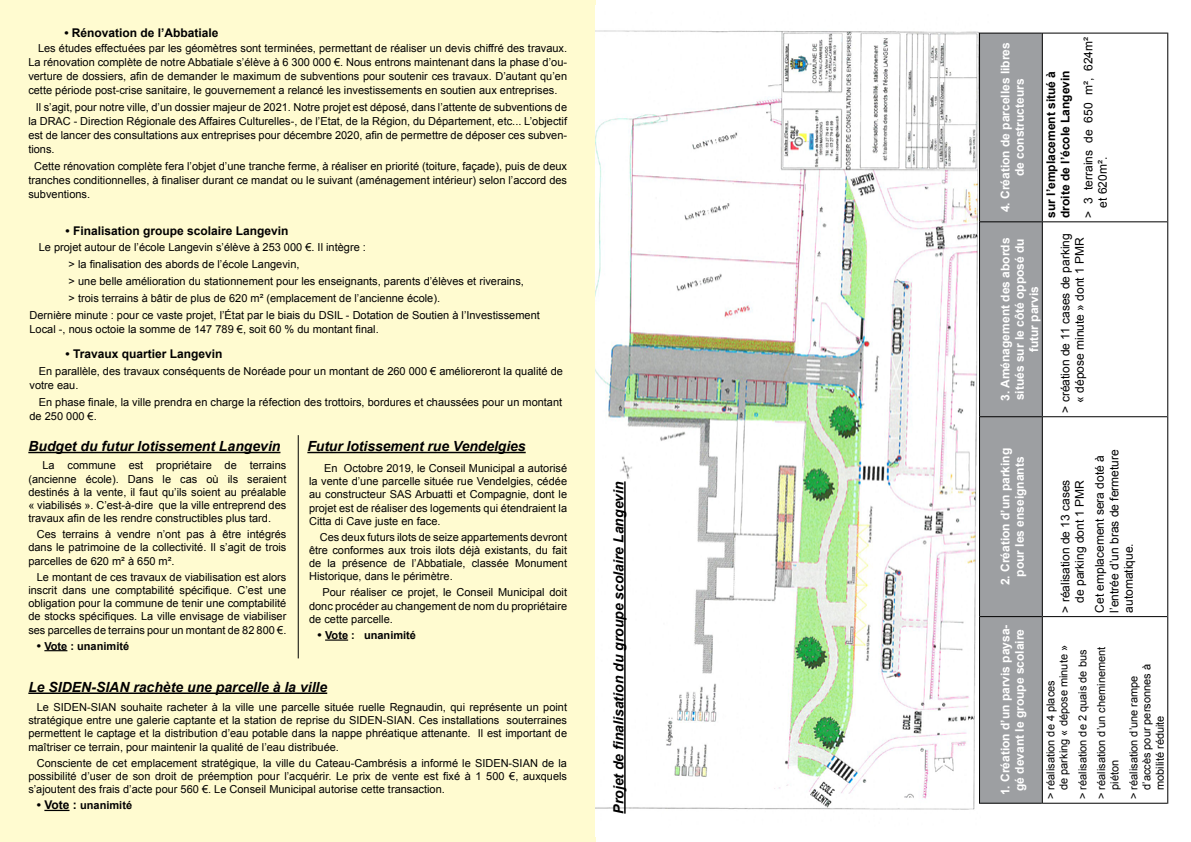
<style>
.page{position:relative;width:1191px;height:842px;background:#fff}
.page>*{position:absolute;margin:0;border:0;box-sizing:border-box;transform-origin:0 0}
.t1{font:italic 700 14px "Arial";color:#000}
.t2{font:700 12px/14.4px "Arial";color:#fff;text-align:center}
.t3{font:12px/14.4px "Arial";color:#000}
.t4{font:700 12px/14.4px "Arial";color:#000}
.t5{font:11px/13.2px "Arial";color:#000;text-align:justify}
.t6{font:700 11px "Arial";color:#000}
.s1{font-size:12px}
</style>
<div class="page">
<div style="left:0;top:0;width:595px;height:842px;background:#fffbd0"></div>
<hr style="left:298px;top:435px;width:1px;height:223px;background:#000">
<hr style="left:325px;top:639px;width:23px;height:2px;background:#000">
<hr style="left:307px;top:452px;width:219px;height:1px;background:#000">
<svg style="left:44px;top:650px;width:23px;height:1px"></svg>
<hr style="left:28px;top:452px;width:252px;height:1px;background:#000">
<svg style="left:44px;top:810px;width:25px;height:1px"></svg>
<hr style="left:28px;top:692px;width:299px;height:2px;background:#000">
<img style="left:595px;top:30px;width:398px;height:784px">
<div style="left:980px;top:34px;width:61px;height:769px;background:#9d9fa2"></div>
<hr style="left:979px;top:417px;width:1px;height:200px;background:#000">
<hr style="left:979px;top:222px;width:1px;height:195px;background:#000">
<hr style="left:980px;top:416px;width:61px;height:1px;background:#000">
<hr style="left:979px;top:33px;width:1px;height:189px;background:#000">
<hr style="left:980px;top:221px;width:61px;height:1px;background:#000">
<hr style="left:980px;top:33px;width:61px;height:1px;background:#000">
<hr style="left:1042px;top:803px;width:125px;height:1px;background:#000">
<hr style="left:1041px;top:417px;width:1px;height:200px;background:#000">
<hr style="left:1042px;top:616px;width:125px;height:1px;background:#000">
<hr style="left:1041px;top:222px;width:1px;height:195px;background:#000">
<hr style="left:1042px;top:416px;width:125px;height:1px;background:#000">
<hr style="left:1041px;top:33px;width:1px;height:189px;background:#000">
<hr style="left:1042px;top:221px;width:125px;height:1px;background:#000">
<hr style="left:1042px;top:33px;width:125px;height:1px;background:#000">
<hr style="left:1167px;top:617px;width:1px;height:187px;background:#000">
<hr style="left:1167px;top:417px;width:1px;height:200px;background:#000">
<hr style="left:1167px;top:222px;width:1px;height:195px;background:#000">
<hr style="left:1167px;top:33px;width:1px;height:189px;background:#000">
<hr style="left:979px;top:617px;width:1px;height:187px;background:#000">
<hr style="left:980px;top:803px;width:61px;height:1px;background:#000">
<hr style="left:980px;top:616px;width:61px;height:1px;background:#000">
<hr style="left:1041px;top:617px;width:1px;height:187px;background:#000">
<hr style="left:624px;top:481px;width:1px;height:333px;background:#000">
<p class="t4" style="left:64px;top:26px;width:156px">• Rénovation de l’Abbatiale</p>
<p class="t5" style="left:28px;top:41px;width:540px;line-height:14px;text-indent:10px">Les études effectuées par les géomètres sont terminées, permettant de réaliser un devis chiffré des travaux.<br>La rénovation complète de notre Abbatiale s’élève à 6 300 000 €. Nous entrons maintenant dans la phase d’ou&shy;verture de dossiers, afin de demander le maximum de subventions pour soutenir ces travaux. D’autant qu’en cette période post-crise sanitaire, le gouvernement a relancé les investissements en soutien aux entreprises.</p>
<p class="t5" style="left:28px;top:100px;width:540px;line-height:14px;text-indent:7px">Il s’agit, pour notre ville, d’un dossier majeur de 2021. Notre projet est déposé, dans l’attente de subventions de la DRAC - Direction Régionale des Affaires Culturelles-, de l’Etat, de la Région, du Département, etc... L’objectif est de lancer des consultations aux entreprises pour décembre 2020, afin de permettre de déposer ces subven&shy;tions.</p>
<p class="t5" style="left:28px;top:159px;width:540px;line-height:14px;text-indent:6px">Cette rénovation complète fera l’objet d’une tranche ferme, à réaliser en priorité (toiture, façade), puis de deux tranches conditionnelles, à finaliser durant ce mandat ou le suivant (aménagement intérieur) selon l’accord des subventions.</p>
<p class="t4" style="left:66px;top:224px;width:224px">• Finalisation groupe scolaire Langevin</p>
<p class="t5" style="left:39px;top:241px;width:329px">Le projet autour de l’école Langevin s’élève à 253 000 €. Il intègre :</p>
<p class="t5" style="left:69px;top:258px;width:232px">&gt; la finalisation des abords de l’école Langevin,</p>
<p class="t5" style="left:69px;top:275px;width:457px">&gt; une belle amélioration du stationnement pour les enseignants, parents d’élèves et riverains,</p>
<p class="t5" style="left:69px;top:292px;width:373px">&gt; trois terrains à bâtir de plus de 620 m² (emplacement de l’ancienne école).</p>
<p class="t5" style="left:30px;top:308px;width:512px">Dernière minute : pour ce vaste projet, l’État par le biais du DSIL - Dotation de Soutien à l’Investissement</p>
<p class="t5" style="left:30px;top:322px;width:351px">Local -, nous octoie la somme de 147 789 €, soit 60 % du montant final.</p>
<p class="t4" style="left:66px;top:347px;width:158px">• Travaux quartier Langevin</p>
<p class="t5" style="left:30px;top:364px;width:535px;line-height:14px;text-indent:9px">En parallèle, des travaux conséquents de Noréade pour un montant de 260 000 € amélioreront la qualité de votre eau.</p>
<p class="t5" style="left:30px;top:395px;width:534px;line-height:14px;text-indent:9px">En phase finale, la ville prendra en charge la réfection des trottoirs, bordures et chaussées pour un montant de 250 000 €.</p>
<p class="t1" style="left:28px;top:437px;width:254px">Budget du futur lotissement Langevin</p>
<p class="t5" style="left:28px;top:459px;width:259px;text-indent:14px">La commune est propriétaire de terrains (ancienne école). Dans le cas où ils seraient destinés à la vente, il faut qu’ils soient au préalable « viabilisés ». C’est-à-dire que la ville entreprend des travaux afin de les rendre constructibles plus tard.</p>
<p class="t5" style="left:28px;top:528px;width:259px;text-indent:9px">Ces terrains à vendre n’ont pas à être intégrés dans le patrimoine de la collectivité. Il s’agit de trois parcelles de 620 m² à 650 m².</p>
<p class="t5" style="left:28px;top:570px;width:259px;text-indent:9px">Le montant de ces travaux de viabilisation est alors inscrit dans une comptabilité spécifique. C’est une obligation pour la commune de tenir une comptabilité de stocks spécifiques. La ville envisage de viabiliser ses parcelles de terrains pour un montant de 82 800 €.</p>
<p class="t6" style="left:37px;top:638px;width:94px"><span class="s1">•</span> Vote : unanimité</p>
<p class="t1" style="left:307px;top:437px;width:220px">Futur lotissement rue Vendelgies</p>
<p class="t5" style="left:309px;top:462px;width:259px;text-indent:15px">En Octobre 2019, le Conseil Municipal a autorisé la vente d’une parcelle située rue Vendelgies, cédée au constructeur SAS Arbuatti et Compagnie, dont le projet est de réaliser des logements qui étendraient la Citta di Cave juste en face.</p>
<p class="t5" style="left:309px;top:530px;width:259px;text-indent:11px">Ces deux futurs ilots de seize appartements devront être conformes aux trois ilots déjà existants, du fait de la présence de l’Abbatiale, classée Monument Historique, dans le périmètre.</p>
<p class="t5" style="left:309px;top:586px;width:259px;text-indent:13px">Pour réaliser ce projet, le Conseil Municipal doit donc procéder au changement de nom du propriétaire de cette parcelle.</p>
<p class="t6" style="left:317px;top:628px;width:100px"><span class="s1">•</span> Vote : unanimité</p>
<p class="t1" style="left:28px;top:677px;width:300px">Le SIDEN-SIAN rachète une parcelle à la ville</p>
<p class="t5" style="left:28px;top:701px;width:540px;text-indent:9px">Le SIDEN-SIAN souhaite racheter à la ville une parcelle située ruelle Regnaudin, qui représente un point stratégique entre une galerie captante et la station de reprise du SIDEN-SIAN. Ces installations souterraines permettent le captage et la distribution d’eau potable dans la nappe phréatique attenante. Il est important de maîtriser ce terrain, pour maintenir la qualité de l’eau distribuée.</p>
<p class="t5" style="left:28px;top:756px;width:540px;text-indent:9px">Consciente de cet emplacement stratégique, la ville du Cateau-Cambrésis a informé le SIDEN-SIAN de la possibilité d’user de son droit de préemption pour l’acquérir. Le prix de vente est fixé à 1 500 €, auxquels s’ajoutent des frais d’acte pour 560 €. Le Conseil Municipal autorise cette transaction.</p>
<p class="t6" style="left:37px;top:798px;width:97px"><span class="s1">• Vote :</span> unanimité</p>
<p class="t1" style="left:609px;top:814px;width:334px;rotate:-90deg">Projet de finalisation du groupe scolaire Langevin</p>
<p class="t2" style="left:998px;top:212px;width:172px;rotate:-90deg">4. Création de parcelles libres de constructeurs</p>
<p class="t4" style="left:1044px;top:218px;width:149px;rotate:-90deg">sur l’emplacement situé à droite de l’école Langevin</p>
<p class="t3" style="left:1081px;top:208px;width:172px;text-indent:-10px;rotate:-90deg">&gt; 3 terrains de 650 m², 624m² et 620m².</p>
<p class="t2" style="left:998px;top:401px;width:164px;rotate:-90deg">3. Aménagement des abords situés sur le côté opposé du futur parvis</p>
<p class="t2" style="left:998px;top:585px;width:139px;rotate:-90deg">2. Création d’un parking pour les enseignants</p>
<p class="t3" style="left:1058px;top:413px;width:181px;text-align:center;rotate:-90deg">&gt; création de 11 cases de parking « dépose minute » dont 1 PMR</p>
<p class="t3" style="left:1058px;top:613px;width:135px;text-align:right;rotate:-90deg">&gt; réalisation de 13 cases de parking dont 1 PMR</p>
<p class="t3" style="left:1092px;top:613px;width:165px;rotate:-90deg">Cet emplacement sera doté à l’entrée d’un bras de fermeture automatique.</p>
<p class="t2" style="left:998px;top:795px;width:172px;rotate:-90deg">1. Création d’un parvis paysa&shy;gé devant le groupe scolaire</p>
<p class="t5" style="left:1044px;top:790px;width:146px;text-indent:-9px;rotate:-90deg">&gt; réalisation de 4 places<br>de parking « dépose minute »</p>
<p class="t5" style="left:1073px;top:799px;width:154px;line-height:18.9px;rotate:-90deg">&gt; réalisation de 2 quais de bus &gt; réalisation d’un cheminement</p>
<p class="t5" style="left:1105px;top:799px;width:125px;line-height:18.9px;text-indent:9px;rotate:-90deg">piéton<br>&gt; réalisation d’une rampe</p>
<p class="t5" style="left:1140px;top:790px;width:127px;rotate:-90deg">d’accès pour personnes à mobilité réduite</p>
</div>
